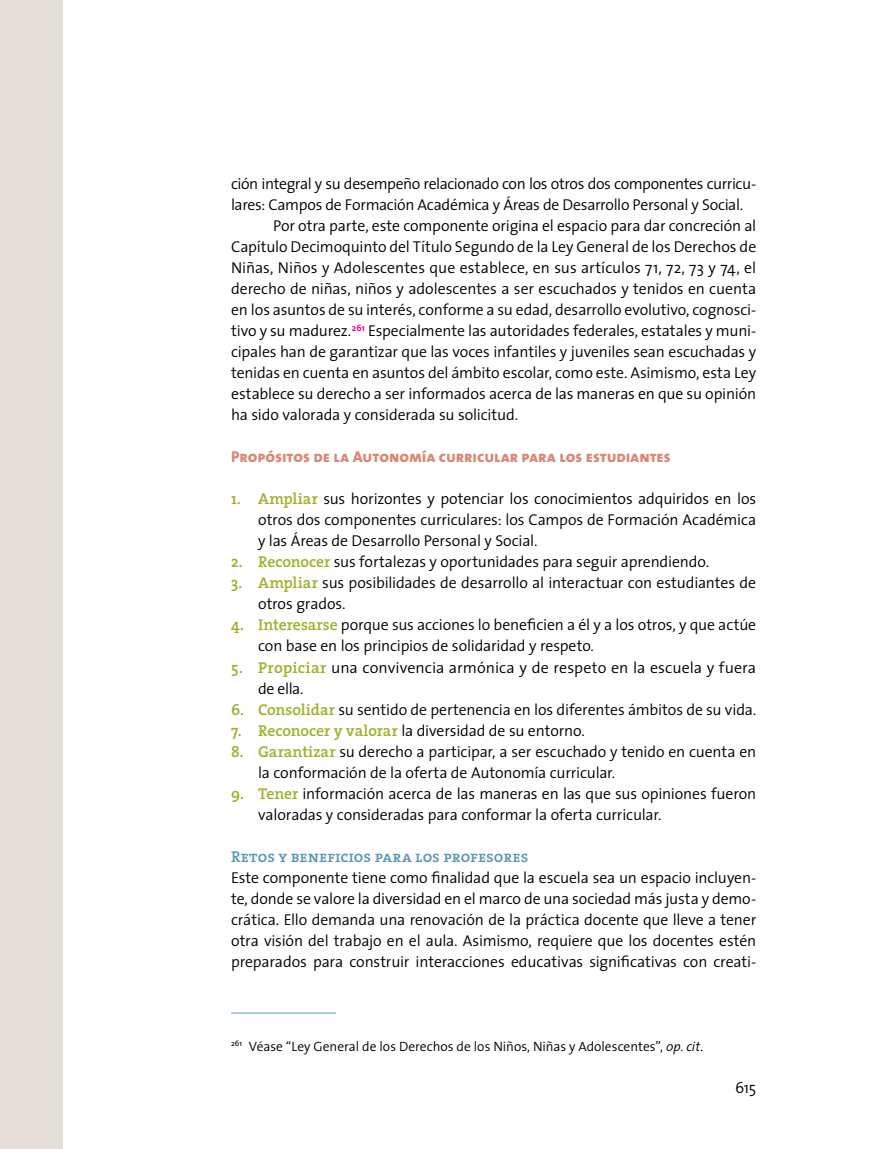
<style>
.page{position:relative;width:872px;height:1149px;background:#fff}
.page>*{position:absolute;margin:0;border:0;box-sizing:border-box;transform-origin:0 0}
.t1{font:300 15.75px/21px "The Sans";letter-spacing:-.01em;color:#000}
.t2{font:15.75px "The Sans Extra Bold Caps";letter-spacing:-.005em;color:#d88875}
.t3{font:15.75px "The Serif Semi Bold Caps";color:#5997b1}
.t4{font:300 13.5px "The Sans";color:#000}
.s1{font-family:"The Serif";font-weight:600;color:#a0af28}
.s2{font-style:italic}
</style>
<div class="page">
<div style="left:0;top:1px;width:63px;height:1147px;background:#e5dfda"></div>
<hr style="left:231px;top:1012px;width:105px;height:1px;background:#5997b1">
<p class="t1" style="left:231px;top:173px;width:526px">ción integral y su desempeño relacionado con los otros dos componentes curricu-</p>
<p class="t1" style="left:231px;top:194px;width:513px">lares: Campos de Formación Académica y Áreas de Desarrollo Personal y Social.</p>
<p class="t1" style="left:273px;top:215px;width:485px">Por otra parte, este componente origina el espacio para dar concreción al</p>
<p class="t1" style="left:231px;top:236px;width:527px">Capítulo Decimoquinto del Título Segundo de la Ley General de los Derechos de</p>
<p class="t1" style="left:231px;top:257px;width:526px">Niñas, Niños y Adolescentes que establece, en sus artículos 71, 72, 73 y 74, el</p>
<p class="t1" style="left:231px;top:278px;width:527px">derecho de niñas, niños y adolescentes a ser escuchados y tenidos en cuenta</p>
<p class="t1" style="left:231px;top:299px;width:526px">en los asuntos de su interés, conforme a su edad, desarrollo evolutivo, cognosci-</p>
<p class="t1" style="left:231px;top:320px;width:527px">tivo y su madurez.<sup>261</sup> Especialmente las autoridades federales, estatales y muni-</p>
<p class="t1" style="left:231px;top:341px;width:527px">cipales han de garantizar que las voces infantiles y juveniles sean escuchadas y</p>
<p class="t1" style="left:231px;top:362px;width:526px">tenidas en cuenta en asuntos del ámbito escolar, como este. Asimismo, esta Ley</p>
<p class="t1" style="left:231px;top:383px;width:526px">establece su derecho a ser informados acerca de las maneras en que su opinión</p>
<p class="t1" style="left:231px;top:404px;width:289px">ha sido valorada y considerada su solicitud.</p>
<p class="t2" style="left:231px;top:443px;width:441px">Propósitos de la Autonomía curricular para los estudiantes</p>
<p class="t1" style="left:258px;top:488px;width:499px;text-align:justify;text-indent:-27px"><span class="s1">1. Ampliar</span> sus horizontes y potenciar los conocimientos adquiridos en los otros dos componentes curriculares: los Campos de Formación Académica y las Áreas de Desarrollo Personal y Social.</p>
<p class="t1" style="left:231px;top:551px;width:479px"><span class="s1">2. Reconocer</span> sus fortalezas y oportunidades para seguir aprendiendo.</p>
<p class="t1" style="left:258px;top:572px;width:499px;text-indent:-27px"><span class="s1">3. Ampliar</span> sus posibilidades de desarrollo al interactuar con estudiantes de otros grados.</p>
<p class="t1" style="left:258px;top:614px;width:499px;text-indent:-27px"><span class="s1">4. Interesarse</span> porque sus acciones lo beneficien a él y a los otros, y que actúe con base en los principios de solidaridad y respeto.</p>
<p class="t1" style="left:258px;top:656px;width:500px;text-indent:-27px"><span class="s1">5. Propiciar</span> una convivencia armónica y de respeto en la escuela y fuera de ella.</p>
<p class="t1" style="left:231px;top:698px;width:526px"><span class="s1">6. Consolidar</span> su sentido de pertenencia en los diferentes ámbitos de su vida.</p>
<p class="t1" style="left:231px;top:719px;width:355px"><span class="s1">7. Reconocer y valorar</span> la diversidad de su entorno.</p>
<p class="t1" style="left:258px;top:740px;width:500px;text-indent:-27px"><span class="s1">8. Garantizar</span> su derecho a participar, a ser escuchado y tenido en cuenta en la conformación de la oferta de Autonomía curricular.</p>
<p class="t1" style="left:258px;top:782px;width:499px;text-indent:-27px"><span class="s1">9. Tener</span> información acerca de las maneras en las que sus opiniones fueron valoradas y consideradas para conformar la oferta curricular.</p>
<p class="t3" style="left:231px;top:842px;width:299px">Retos y beneficios para los profesores</p>
<p class="t1" style="left:231px;top:866px;width:527px;text-align:justify">Este componente tiene como finalidad que la escuela sea un espacio incluyen&shy;te, donde se valore la diversidad en el marco de una sociedad más justa y demo&shy;crática. Ello demanda una renovación de la práctica docente que lleve a tener otra visión del trabajo en el aula. Asimismo, requiere que los docentes estén preparados para construir interacciones educativas significativas con creati-</p>
<p class="t4" style="left:231px;top:1034px;width:473px"><sup>261</sup> Véase “Ley General de los Derechos de los Niños, Niñas y Adolescentes”, <span class="s2">op. cit</span>.</p>
<p class="t1" style="left:735px;top:1076px;width:23px">615</p>
</div>
